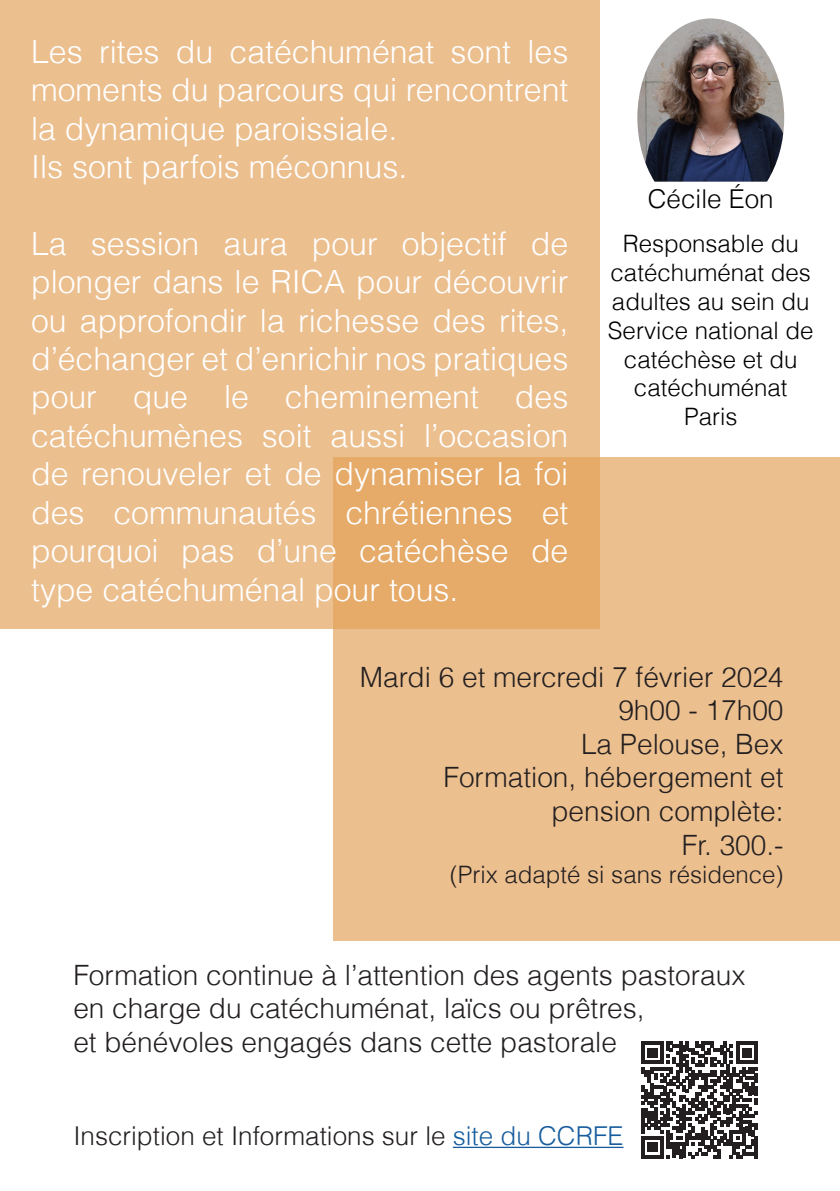
<style>
.page{position:relative;width:840px;height:1191px;background:#fff}
.page>*{position:absolute;margin:0;border:0;box-sizing:border-box;transform-origin:0 0}
.t1{font:300 32px/38.4px "Helvetica LT";color:#fff;text-align:justify}
.t2{font:300 28px/33.6px "Helvetica LT";color:#231f20}
.t3{font:300 26px "Helvetica LT";color:#231f20}
.t4{font:300 26px "Helvetica LT";color:#000}
.t5{font:300 24px/28.8px "Helvetica LT";color:#000;text-align:center}
.t6{font:300 24px "Helvetica LT";color:#231f20}
.s1{color:#175d9e}
</style>
<div class="page">
<div style="left:333px;top:456px;width:506px;height:484px;background:#ecbf8f"></div>
<svg style="left:0;top:0;width:599px;height:628px;background:#ebbc8a"></svg>
<img style="left:637px;top:18px;width:146px;height:164px">
<hr style="left:452px;top:1146px;width:171px;height:2px;background:#175d9e">
<svg style="left:641px;top:1041px;width:116px;height:117px"></svg>
<hr style="left:754px;top:1136px;width:3px;height:22px;background:#231f20">
<p class="t1" style="left:31px;top:32px;width:538px">Les rites du catéchuménat sont les moments du parcours qui rencontrent la dynamique paroissiale.</p>
<p class="t1" style="left:31px;top:147px;width:377px">Ils sont parfois méconnus.</p>
<p class="t1" style="left:31px;top:224px;width:538px">La session aura pour objectif de plonger dans le RICA pour découvrir ou approfondir la richesse des rites, d’échanger et d’enrichir nos pratiques pour que le cheminement des catéchumènes soit aussi l’occasion de renouveler et de dynamiser la foi des communautés chrétiennes et pourquoi pas d’une catéchèse de type catéchuménal pour tous.</p>
<p class="t4" style="left:647px;top:183px;width:127px">Cécile Éon</p>
<p class="t5" style="left:607px;top:229px;width:207px">Responsable du catéchuménat des adultes au sein du<br>Service national de</p>
<p class="t5" style="left:623px;top:344px;width:175px">catéchèse et du catéchuménat</p>
<p class="t5" style="left:683px;top:402px;width:55px">Paris</p>
<p class="t2" style="left:359px;top:659px;width:425px">Mardi 6 et mercredi 7 février 2024</p>
<p class="t2" style="left:618px;top:693px;width:167px">9h00 - 17h00</p>
<p class="t2" style="left:580px;top:727px;width:204px">La Pelouse, Bex</p>
<p class="t2" style="left:443px;top:760px;width:341px;text-align:right">Formation, hébergement et pension complète:</p>
<p class="t2" style="left:681px;top:827px;width:103px">Fr. 300.-</p>
<p class="t6" style="left:449px;top:860px;width:335px">(Prix adapté si sans résidence)</p>
<p class="t2" style="left:73px;top:957px;width:673px">Formation continue à l’attention des agents pastoraux en charge du catéchuménat, laïcs ou prêtres,</p>
<p class="t2" style="left:73px;top:1025px;width:545px">et bénévoles engagés dans cette pastorale</p>
<p class="t3" style="left:73px;top:1119px;width:551px">Inscription et Informations sur le <span class="s1">site du CCRFE</span></p>
</div>
